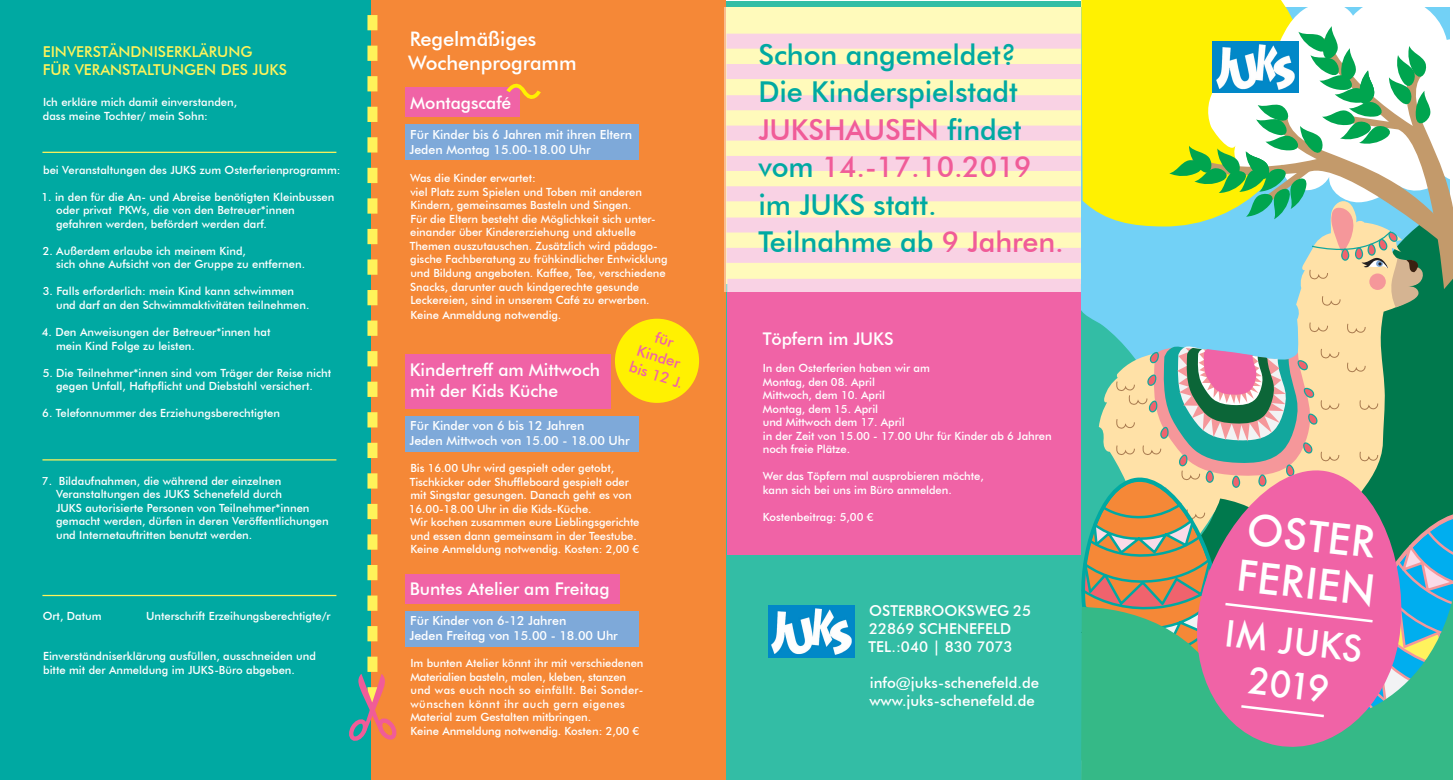
<style>
.page{position:relative;width:1453px;height:780px;background:#fff}
.page>*{position:absolute;margin:0;border:0;box-sizing:border-box;transform-origin:0 0}
.Fließtext{font:500 41.25px "Futura";color:#fff}
.Fließtext-2{font:500 35.12px "Futura";color:#fff}
.t1{font:500 28.75px/37.5px "Futura BT";letter-spacing:-.005em;color:#00a9a2}
.t2{font:500 20px "Futura BT";letter-spacing:-.005em;color:#fff}
.t3{font:500 17.5px "Futura BT";letter-spacing:-.005em;color:#fff}
.t4{font:500 15px "Futura BT";color:#fff}
.t5{font:500 15px "Futura BT";color:#fff35a}
.t6{font:500 15px "Futura BT";color:#f063a6}
.t7{font:500 12.5px "Futura BT";letter-spacing:-.005em;color:#fff}
.t8{font:500 11.25px/13.5px "Futura BT";letter-spacing:-.005em;color:#fff}
.t9{font:500 11.25px "Futura BT";letter-spacing:.03em;color:#fff}
.t10{font:500 11.25px "Futura BT";letter-spacing:.04em;color:#fff}
.s1{color:#f05c98}
</style>
<div class="page">
<div style="left:670px;top:1px;width:411px;height:779px;background:#33bda5"></div>
<div style="left:0;top:0;width:372px;height:780px;background:#00a9a2"></div>
<hr style="left:42px;top:152px;width:294px;height:1px;background:#fff35a">
<hr style="left:42px;top:459px;width:294px;height:1px;background:#fff35a">
<hr style="left:42px;top:595px;width:294px;height:1px;background:#fff35a">
<div style="left:371px;top:0;width:354px;height:780px;background:#f58837"></div>
<svg style="left:349px;top:15px;width:48px;height:726px"></svg>
<div style="left:406px;top:88px;width:114px;height:29px;background:#f063a6"></div>
<div style="left:406px;top:124px;width:233px;height:36px;background:#7ea9d9"></div>
<div style="left:406px;top:416px;width:233px;height:35px;background:#7ea9d9"></div>
<div style="left:406px;top:610px;width:233px;height:36px;background:#7ea9d9"></div>
<div style="left:406px;top:574px;width:214px;height:29px;background:#f063a6"></div>
<div style="left:406px;top:354px;width:205px;height:54px;background:#f063a6"></div>
<div style="left:615px;top:319px;width:84px;height:84px;background:#fff101;border-radius:50%"></div>
<svg style="left:504px;top:83px;width:37px;height:16px"></svg>
<img style="left:769px;top:606px;width:85px;height:51px">
<svg style="left:1206px;top:0;width:80px;height:7px"></svg>
<div style="left:1081px;top:772px;width:372px;height:8px;background:#35b987"></div>
<svg style="left:725px;top:7px;width:349px;height:285px;background:#fce7cd"></svg>
<svg style="left:1074px;top:7px;width:379px;height:765px;background:#a3b494"></svg>
<div style="left:727px;top:292px;width:354px;height:262px;background:#f063a6"></div>
<p class="t5" style="left:43px;top:42px;width:211px">EINVERSTÄNDNISERKLÄRUNG</p>
<p class="t5" style="left:43px;top:60px;width:246px">FÜR VERANSTALTUNGEN DES JUKS</p>
<p class="t8" style="left:43px;top:95px;width:196px">Ich erkläre mich damit einverstanden,</p>
<p class="t8" style="left:43px;top:109px;width:167px">dass meine Tochter/ mein Sohn:</p>
<p class="t8" style="left:43px;top:163px;width:299px">bei Veranstaltungen des JUKS zum Osterferienprogramm:</p>
<p class="t8" style="left:41px;top:190px;width:295px">1. in den für die An- und Abreise benötigten Kleinbussen</p>
<p class="t8" style="left:56px;top:203px;width:240px">oder privat PKWs, die von den Betreuer*innen</p>
<p class="t8" style="left:56px;top:217px;width:212px">gefahren werden, befördert werden darf.</p>
<p class="t8" style="left:43px;top:244px;width:205px">2. Außerdem erlaube ich meinem Kind,</p>
<p class="t8" style="left:56px;top:257px;width:251px">sich ohne Aufsicht von der Gruppe zu entfernen.</p>
<p class="t8" style="left:43px;top:284px;width:253px">3. Falls erforderlich: mein Kind kann schwimmen</p>
<p class="t8" style="left:56px;top:298px;width:255px">und darf an den Schwimmaktivitäten teilnehmen.</p>
<p class="t8" style="left:42px;top:325px;width:230px">4. Den Anweisungen der Betreuer*innen hat</p>
<p class="t8" style="left:56px;top:338px;width:140px">mein Kind Folge zu leisten.</p>
<p class="t8" style="left:43px;top:365px;width:290px">5. Die Teilnehmer*innen sind vom Träger der Reise nicht</p>
<p class="t8" style="left:56px;top:379px;width:258px">gegen Unfall, Haftpflicht und Diebstahl versichert.</p>
<p class="t8" style="left:42px;top:406px;width:239px">6. Telefonnummer des Erziehungsberechtigten</p>
<p class="t8" style="left:42px;top:473px;width:241px">7. Bildaufnahmen, die während der einzelnen</p>
<p class="t8" style="left:56px;top:487px;width:228px">Veranstaltungen des JUKS Schenefeld durch</p>
<p class="t8" style="left:56px;top:500px;width:255px">JUKS autorisierte Personen von Teilnehmer*innen</p>
<p class="t8" style="left:56px;top:514px;width:274px">gemacht werden, dürfen in deren Veröffentlichungen</p>
<p class="t8" style="left:56px;top:527px;width:198px">und Internetauftritten benutzt werden.</p>
<p class="t8" style="left:43px;top:608px;width:60px">Ort, Datum</p>
<p class="t8" style="left:146px;top:608px;width:186px">Unterschrift Erzeihungsberechtigte/r</p>
<p class="t8" style="left:43px;top:649px;width:274px">Einverständniserklärung ausfüllen, ausschneiden und</p>
<p class="t8" style="left:43px;top:662px;width:253px">bitte mit der Anmeldung im JUKS-Büro abgeben.</p>
<p class="t2" style="left:410px;top:27px;width:128px">Regelmäßiges</p>
<p class="t2" style="left:408px;top:51px;width:170px">Wochenprogramm</p>
<p class="t3" style="left:410px;top:92px;width:103px">Montagscafé</p>
<p class="t7" style="left:410px;top:127px;width:223px">Für Kinder bis 6 Jahren mit ihren Eltern</p>
<p class="t7" style="left:409px;top:142px;width:183px">Jeden Montag 15.00-18.00 Uhr</p>
<p class="t8" style="left:410px;top:171px;width:127px">Was die Kinder erwartet:</p>
<p class="t8" style="left:410px;top:185px;width:233px">viel Platz zum Spielen und Toben mit anderen</p>
<p class="t8" style="left:410px;top:198px;width:222px">Kindern, gemeinsames Basteln und Singen.</p>
<p class="t8" style="left:410px;top:212px;width:247px">Für die Eltern besteht die Möglichkeit sich unter-</p>
<p class="t8" style="left:410px;top:225px;width:227px">einander über Kindererziehung und aktuelle</p>
<p class="t8" style="left:410px;top:239px;width:250px">Themen auszutauschen. Zusätzlich wird pädago-</p>
<p class="t8" style="left:410px;top:252px;width:259px">gische Fachberatung zu frühkindlicher Entwicklung</p>
<p class="t8" style="left:410px;top:266px;width:257px">und Bildung angeboten. Kaffee, Tee, verschiedene</p>
<p class="t8" style="left:410px;top:279px;width:231px">Snacks, darunter auch kindgerechte gesunde</p>
<p class="t8" style="left:410px;top:293px;width:241px">Leckereien, sind in unserem Café zu erwerben.</p>
<p class="t8" style="left:410px;top:308px;width:152px">Keine Anmeldung notwendig.</p>
<p class="t6" style="left:640px;top:341px;width:46px;rotate:18deg">Kinder</p>
<p class="t6" style="left:632px;top:357px;width:57px;rotate:18deg">bis 12 J.</p>
<p class="t3" style="left:410px;top:359px;width:192px">Kindertreff am Mittwoch</p>
<p class="t3" style="left:410px;top:380px;width:150px">mit der Kids Küche</p>
<p class="t7" style="left:410px;top:418px;width:176px">Für Kinder von 6 bis 12 Jahren</p>
<p class="t7" style="left:409px;top:433px;width:222px">Jeden Mittwoch von 15.00 - 18.00 Uhr</p>
<p class="t8" style="left:410px;top:461px;width:205px">Bis 16.00 Uhr wird gespielt oder getobt,</p>
<p class="t8" style="left:410px;top:474px;width:221px">Tischkicker oder Shuffleboard gespielt oder</p>
<p class="t8" style="left:410px;top:488px;width:223px">mit Singstar gesungen. Danach geht es von</p>
<p class="t8" style="left:409px;top:501px;width:184px">16.00-18.00 Uhr in die Kids-Küche.</p>
<p class="t8" style="left:410px;top:515px;width:231px">Wir kochen zusammen eure Lieblingsgerichte</p>
<p class="t8" style="left:410px;top:528px;width:228px">und essen dann gemeinsam in der Teestube.</p>
<p class="t8" style="left:410px;top:542px;width:230px">Keine Anmeldung notwendig. Kosten: 2,00 €</p>
<p class="t3" style="left:410px;top:578px;width:201px">Buntes Atelier am Freitag</p>
<p class="t7" style="left:410px;top:613px;width:158px">Für Kinder von 6-12 Jahren</p>
<p class="t7" style="left:409px;top:628px;width:210px">Jeden Freitag von 15.00 - 18.00 Uhr</p>
<p class="t8" style="left:410px;top:656px;width:235px">Im bunten Atelier könnt ihr mit verschiedenen</p>
<p class="t8" style="left:410px;top:669px;width:217px">Materialien basteln, malen, kleben, stanzen</p>
<p class="t9" style="left:410px;top:683px;width:234px">und was euch noch so einfällt. Bei Sonder-</p>
<p class="t10" style="left:410px;top:696px;width:216px">wünschen könnt ihr auch gern eigenes</p>
<p class="t8" style="left:410px;top:710px;width:182px">Material zum Gestalten mitbringen.</p>
<p class="t8" style="left:410px;top:723px;width:230px">Keine Anmeldung notwendig. Kosten: 2,00 €</p>
<p class="t1" style="left:758px;top:36px;width:260px">Schon angemeldet?</p>
<p class="t1" style="left:758px;top:73px;width:275px">Die Kinderspielstadt<br><span class="s1">JUKSHAUSEN</span> findet vom <span class="s1">14.-17.10.2019</span></p>
<p class="t1" style="left:758px;top:186px;width:180px">im JUKS statt.</p>
<p class="t1" style="left:758px;top:223px;width:307px">Teilnahme ab <span class="s1">9 Jahren.</span></p>
<p class="t3" style="left:763px;top:328px;width:132px">Töpfern im JUKS</p>
<p class="t8" style="left:763px;top:361px;width:169px">In den Osterferien haben wir am</p>
<p class="t8" style="left:763px;top:375px;width:114px">Montag, den 08. April</p>
<p class="t8" style="left:763px;top:388px;width:124px">Mittwoch, dem 10. April</p>
<p class="t8" style="left:763px;top:402px;width:117px">Montag, dem 15. April</p>
<p class="t8" style="left:763px;top:415px;width:143px">und Mittwoch dem 17. April</p>
<p class="t8" style="left:763px;top:429px;width:290px">in der Zeit von 15.00 - 17.00 Uhr für Kinder ab 6 Jahren noch freie Plätze.</p>
<p class="t8" style="left:763px;top:469px;width:222px">Wer das Töpfern mal ausprobieren möchte,</p>
<p class="t8" style="left:763px;top:483px;width:190px">kann sich bei uns im Büro anmelden.</p>
<p class="t8" style="left:763px;top:510px;width:112px">Kostenbeitrag: 5,00 €</p>
<p class="t4" style="left:869px;top:602px;width:163px">OSTERBROOKSWEG 25</p>
<p class="t4" style="left:869px;top:620px;width:144px">22869 SCHENEFELD</p>
<p class="t4" style="left:868px;top:638px;width:146px">TEL.:040 | 830 7073</p>
<p class="t4" style="left:870px;top:674px;width:171px">info@juks-schenefeld.de</p>
<p class="t4" style="left:869px;top:692px;width:167px">www.juks-schenefeld.de</p>
<p class="Fließtext" style="left:1250px;top:500px;width:131px;rotate:6deg">OSTER</p>
<p class="Fließtext" style="left:1239px;top:547px;width:141px;rotate:6deg">FERIEN</p>
<p class="Fließtext-2" style="left:1227px;top:610px;width:140px;rotate:6deg">IM JUKS</p>
<p class="Fließtext-2" style="left:1251px;top:656px;width:83px;rotate:6deg">2019</p>
</div>
